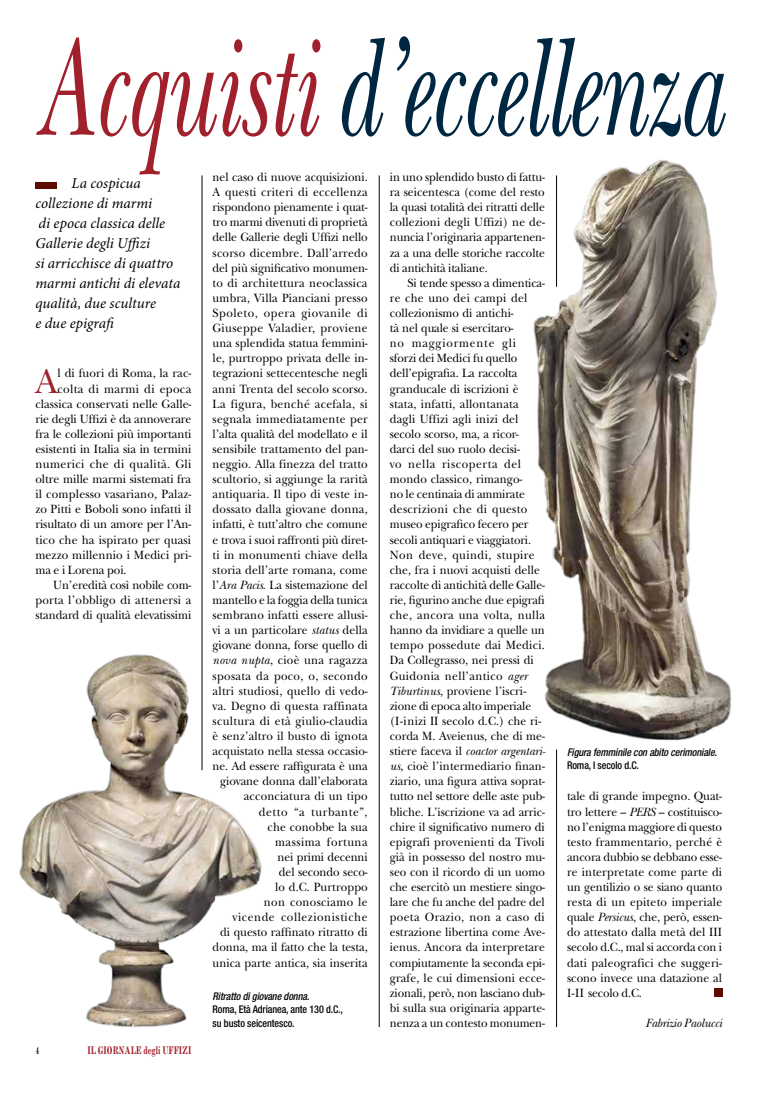
<style>
.page{position:relative;width:762px;height:1099px;background:#fff}
.page>*{position:absolute;margin:0;border:0;box-sizing:border-box;transform-origin:0 0}
.t1{font:italic 145.5px "New Baskerville Std";letter-spacing:-.015em;color:#002741;scale:.62 1}
.t2{font:35.38px "New Baskerville Std";color:#a0202c;scale:.96 1}
.t3{font:italic 15px/20px "Minion Pro";color:#000}
.t4{font:12.5px/15.1px "New Baskerville Std";color:#000;text-align:justify;scale:.93 1}
.t5{font:12.5px "New Baskerville Std";color:#000;scale:.94 1}
.t6{font:italic 12.5px "New Baskerville Std";letter-spacing:-.01em;color:#000;scale:.94 1}
.t7{font:700 11.25px "Modern MT Std";color:#a0202c;scale:.75 1}
.t8{font:11.25px "Modern";color:#000;scale:.75 1}
.t9{font:500 condensed 10.62px/13.8px "Helvetica Neue LT Std";letter-spacing:-.01em;color:#000;scale:.95 1}
.t10{font:italic 500 condensed 10.62px/13.8px "Helvetica Neue LT Std";letter-spacing:-.01em;color:#000;scale:.95 1}
.s1{color:#a0202c}
.s2{font-style:italic}
.s3{font-style:normal}
</style>
<div class="page">
<div style="left:714px;top:988px;width:8px;height:8px;background:#5e0b00"></div>
<div style="left:35px;top:182px;width:22px;height:6px;background:#5e0b00"></div>
<hr style="left:202px;top:175px;width:1px;height:595px;background:#000">
<hr style="left:379px;top:175px;width:1px;height:852px;background:#000">
<img style="left:19px;top:641px;width:243px;height:387px">
<hr style="left:556px;top:749px;width:1px;height:278px;background:#000">
<img style="left:533px;top:159px;width:198px;height:599px">
<h1 class="t1" style="left:35px;top:3px;width:1108px"><span class="s1">Acquisti</span> d’eccellenza</h1>
<p class="t4" style="left:213px;top:169px;width:168px;text-align:right">nel caso di nuove acquisizioni.<br>A questi criteri di eccellenza rispondono pienamente i quat&shy;tro marmi divenuti di proprietà delle Gallerie degli Uffizi nello scorso dicembre. Dall’arredo del più significativo monumen&shy;to di architettura neoclassica umbra, Villa Pianciani presso<br>Spoleto, opera giovanile di<br>Giuseppe Valadier, proviene una splendida statua femmini&shy;le, purtroppo privata delle in&shy;tegrazioni settecentesche negli anni Trenta del secolo scorso.<br>La figura, benché acefala, si segnala immediatamente per l’alta qualità del modellato e il sensibile trattamento del pan&shy;neggio. Alla finezza del tratto scultorio, si aggiunge la rarità antiquaria. Il tipo di veste in&shy;dossato dalla giovane donna, infatti, è tutt’altro che comune e trova i suoi raffronti più diret&shy;ti in monumenti chiave della storia dell’arte romana, come l’<span class="s2">Ara Pacis</span>. La sistemazione del mantello e la foggia della tunica sembrano infatti essere allusi&shy;vi a un particolare <span class="s2">status</span> della giovane donna, forse quello di <span class="s2">nova nupta</span>, cioè una ragazza sposata da poco, o, secondo altri studiosi, quello di vedo&shy;va. Degno di questa raffinata scultura di età giulio-claudia è senz’altro il busto di ignota acquistato nella stessa occasio&shy;ne. Ad essere raffigurata è una giovane donna dall’elaborata acconciatura di un tipo detto “a turbante”,<br>che conobbe la sua<br>massima fortuna<br>nei primi decenni<br>del secondo seco-<br>lo d.C. Purtroppo<br>non conosciamo le<br>vicende collezionistiche<br>di questo raffinato ritratto di donna, ma il fatto che la testa, unica parte antica, sia inserita</p>
<p class="t4" style="left:390px;top:169px;width:168px">in uno splendido busto di fattu&shy;ra seicentesca (come del resto la quasi totalità dei ritratti delle collezioni degli Uffizi) ne de&shy;nuncia l’originaria appartenen&shy;za a una delle storiche raccolte di antichità italiane.</p>
<p class="t3" style="left:35px;top:174px;width:146px;text-indent:36px">La cospicua collezione di marmi<br>di epoca classica delle<br>Gallerie degli Uffizi<br>si arricchisce di quattro marmi antichi di elevata qualità, due sculture<br>e due epigrafi</p>
<h2 class="t2" style="left:35px;top:360px;width:25px">A</h2>
<p class="t5" style="left:58px;top:366px;width:144px">l di fuori di Roma, la rac-</p>
<p class="t4" style="left:390px;top:275px;width:169px;text-align:left;text-indent:18px">Si tende spesso a dimentica&shy;re che uno dei campi del collezionismo di antichi-<br>tà nel quale si esercitaro-<br>no maggiormente gli sforzi dei Medici fu quello dell’epigrafia. La raccolta granducale di iscrizioni è stata, infatti, allontanata dagli Uffizi agli inizi del secolo scorso, ma, a ricor&shy;darci del suo ruolo decisi-<br>vo nella riscoperta del mondo classico, rimango-<br>no le centinaia di ammirate descrizioni che di questo museo epigrafico fecero per secoli antiquari e viaggiatori.<br>Non deve, quindi, stupire che, fra i nuovi acquisti delle raccolte di antichità delle Galle&shy;rie, figurino anche due epigrafi che, ancora una volta, nulla hanno da invidiare a quelle un tempo possedute dai Medici.<br>Da Collegrasso, nei pressi di<br>Guidonia nell’antico <span class="s2">ager<br>Tiburtinus</span>, proviene l’iscri&shy;zione di epoca alto imperiale (I-inizi II secolo d.C.) che ri&shy;corda M. Aveienus, che di me&shy;stiere faceva il <span class="s2">coactor argentari&shy;us</span>, cioè l’intermediario finan&shy;ziario, una figura attiva soprat&shy;tutto nel settore delle aste pub&shy;bliche. L’iscrizione va ad arric&shy;chire il significativo numero di epigrafi provenienti da Tivoli già in possesso del nostro mu&shy;seo con il ricordo di un uomo che esercitò un mestiere singo&shy;lare che fu anche del padre del poeta Orazio, non a caso di estrazione libertina come Ave&shy;ienus. Ancora da interpretare compiutamente la seconda epi&shy;grafe, le cui dimensioni ecce&shy;zionali, però, non lasciano dub&shy;bi sulla sua originaria apparte&shy;nenza a un contesto monumen-</p>
<p class="t5" style="left:58px;top:381px;width:144px">colta di marmi di epoca</p>
<p class="t5" style="left:35px;top:396px;width:167px">classica conservati nelle Galle-</p>
<p class="t5" style="left:35px;top:411px;width:167px">rie degli Uffizi è da annoverare</p>
<p class="t5" style="left:35px;top:426px;width:167px">fra le collezioni più importanti</p>
<p class="t5" style="left:35px;top:441px;width:167px">esistenti in Italia sia in termini</p>
<p class="t5" style="left:35px;top:456px;width:167px">numerici che di qualità. Gli</p>
<p class="t5" style="left:35px;top:472px;width:167px">oltre mille marmi sistemati fra</p>
<p class="t5" style="left:35px;top:487px;width:167px">il complesso vasariano, Palaz-</p>
<p class="t5" style="left:35px;top:502px;width:167px">zo Pitti e Boboli sono infatti il</p>
<p class="t5" style="left:35px;top:517px;width:167px">risultato di un amore per l’An-</p>
<p class="t5" style="left:35px;top:532px;width:167px">tico che ha ispirato per quasi</p>
<p class="t5" style="left:35px;top:547px;width:167px">mezzo millennio i Medici pri-</p>
<p class="t5" style="left:35px;top:562px;width:99px">ma e i Lorena poi.</p>
<p class="t4" style="left:53px;top:577px;width:150px">Un’eredità così nobile com-</p>
<p class="t4" style="left:35px;top:592px;width:169px">porta l’obbligo di attenersi a</p>
<p class="t4" style="left:35px;top:607px;width:169px">standard di qualità elevatissimi</p>
<p class="t10" style="left:567px;top:745px;width:159px">Figura femminile con abito cerimoniale<span class="s3">.<br>Roma, I secolo d.C.</span></p>
<p class="t4" style="left:567px;top:788px;width:168px">tale di grande impegno. Quat&shy;tro lettere – <span class="s2">PERS</span> – costituisco&shy;no l’enigma maggiore di questo testo frammentario, perché è ancora dubbio se debbano esse&shy;re interpretate come parte di un gentilizio o se siano quanto resta di un epiteto imperiale quale <span class="s2">Persicus</span>, che, però, essen&shy;do attestato dalla metà del III secolo d.C., mal si accorda con i dati paleografici che suggeri&shy;scono invece una datazione al I-II secolo d.C.</p>
<p class="t6" style="left:646px;top:1015px;width:83px">Fabrizio Paolucci</p>
<p class="t9" style="left:213px;top:988px;width:139px"><span class="s2">Ritratto di giovane donna</span>.<br>Roma, Età Adrianea, ante 130 d.C., su busto seicentesco.</p>
<p class="t8" style="left:35px;top:1044px;width:7px">4</p>
<p class="t7" style="left:88px;top:1042px;width:140px">IL GIORNALE degli UFFIZI</p>
</div>
